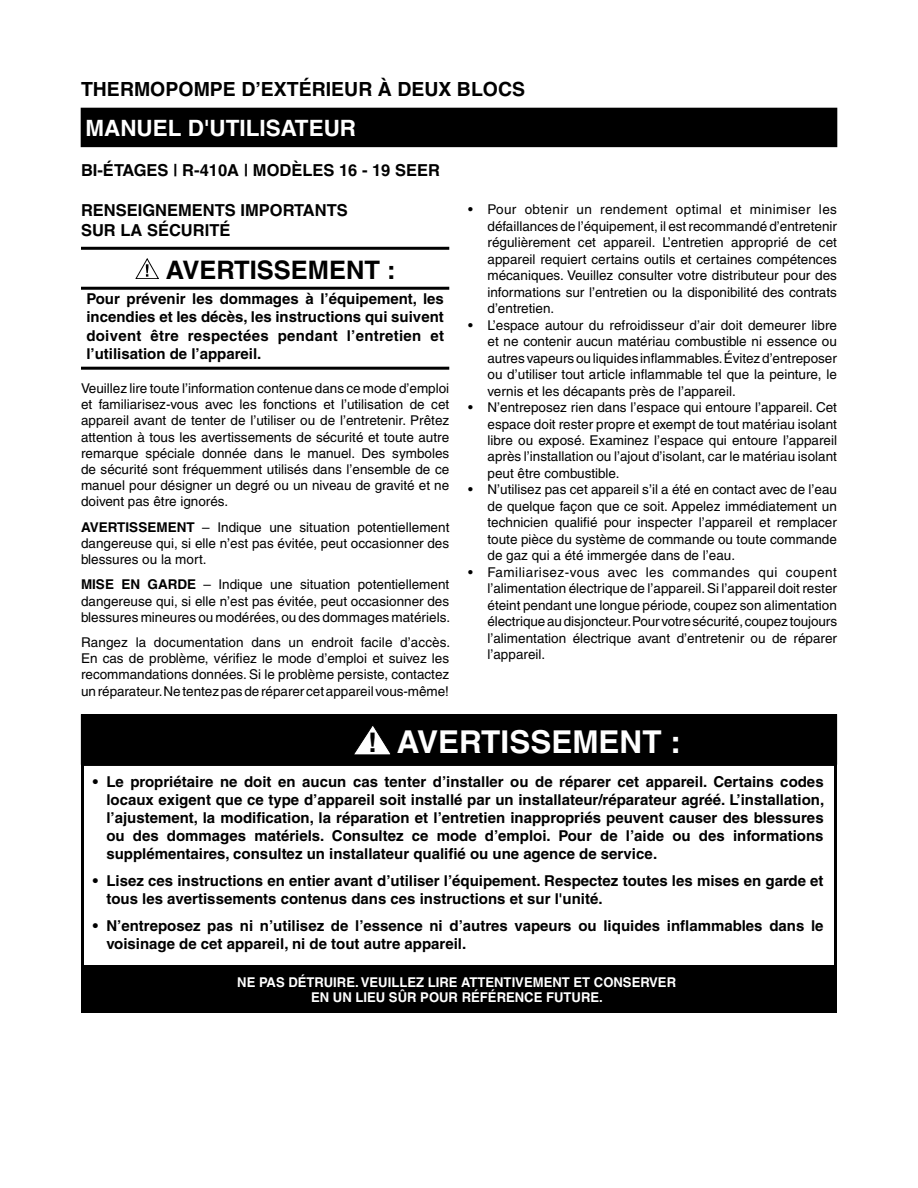
<style>
.page{position:relative;width:918px;height:1188px;background:#fff}
.page>*{position:absolute;margin:0;border:0;box-sizing:border-box;transform-origin:0 0}
.t1{font:700 31.5px "Helvetica";color:#fff}
.t2{font:700 25.5px "Helvetica";color:#000}
.t3{font:700 22.5px "Helvetica";color:#fff}
.t4{font:700 19.5px "Helvetica";color:#000}
.t5{font:700 16.5px/19.8px "Helvetica";color:#000}
.t6{font:700 15px/18px "Helvetica";color:#000;text-align:justify}
.t7{font:13.5px/16.5px "Helvetica";color:#000;text-align:justify}
.t8{font:700 13.5px/15px "Helvetica";color:#fff;text-align:center}
.s1{font-weight:700}
.s2{font-size:27px;color:#000}
</style>
<div class="page">
<div style="left:81px;top:108px;width:756px;height:39px;background:#000"></div>
<hr style="left:81px;top:247px;width:368px;height:3px;background:#000">
<hr style="left:81px;top:287px;width:368px;height:3px;background:#000">
<hr style="left:81px;top:367px;width:368px;height:3px;background:#000">
<svg style="left:136px;top:258px;width:23px;height:21px"></svg>
<div style="left:81px;top:965px;width:756px;height:48px;background:#000"></div>
<div style="left:81px;top:715px;width:756px;height:49px;background:#000"></div>
<div style="left:81px;top:714px;width:756px;height:51px;border:1px solid #000"></div>
<svg style="left:354px;top:726px;width:37px;height:29px"></svg>
<h3 class="t4" style="left:81px;top:77px;width:446px">THERMOPOMPE D’EXTÉRIEUR À DEUX BLOCS</h3>
<h3 class="t3" style="left:85px;top:114px;width:272px">MANUEL D'UTILISATEUR</h3>
<p class="t5" style="left:81px;top:160px;width:361px">BI-ÉTAGES | R-410A | MODÈLES 16 - 19 SEER</p>
<p class="t5" style="left:81px;top:200px;width:268px">RENSEIGNEMENTS IMPORTANTS<br>SUR LA SÉCURITÉ</p>
<h2 class="t2" style="left:166px;top:254px;width:231px">AVERTISSEMENT :</h2>
<p class="t6" style="left:86px;top:289px;width:359px">Pour prévenir les dommages à l’équipement, les incendies et les décès, les instructions qui suivent doivent être respectées pendant l’entretien et l’utilisation de l’appareil.</p>
<p class="t7" style="left:81px;top:380px;width:370px">Veuillez lire toute l’information contenue dans ce mode d’emploi et familiarisez-vous avec les fonctions et l’utilisation de cet appareil avant de tenter de l’utiliser ou de l’entretenir. Prêtez attention à tous les avertissements de sécurité et toute autre remarque spéciale donnée dans le manuel. Des symboles de sécurité sont fréquemment utilisés dans l’ensemble de ce manuel pour désigner un degré ou un niveau de gravité et ne doivent pas être ignorés.</p>
<p class="t7" style="left:81px;top:519px;width:370px"><span class="s1">AVERTISSEMENT</span> – Indique une situation potentiellement dangereuse qui, si elle n’est pas évitée, peut occasionner des blessures ou la mort.</p>
<p class="t7" style="left:81px;top:576px;width:371px"><span class="s1">MISE EN GARDE</span> – Indique une situation potentiellement dangereuse qui, si elle n’est pas évitée, peut occasionner des blessures mineures ou modérées, ou des dommages matériels.</p>
<p class="t7" style="left:81px;top:634px;width:371px">Rangez la documentation dans un endroit facile d’accès.<br>En cas de problème, vérifiez le mode d’emploi et suivez les recommandations données. Si le problème persiste, contactez un réparateur. Ne tentez pas de réparer cet appareil vous-même!</p>
<p class="t7" style="left:487px;top:201px;width:351px;text-indent:-19px">• Pour obtenir un rendement optimal et minimiser les défaillances de l’équipement, il est recommandé d’entretenir régulièrement cet appareil. L’entretien approprié de cet appareil requiert certains outils et certaines compétences mécaniques. Veuillez consulter votre distributeur pour des informations sur l’entretien ou la disponibilité des contrats d’entretien.</p>
<p class="t7" style="left:487px;top:317px;width:351px;text-indent:-19px">• L’espace autour du refroidisseur d’air doit demeurer libre et ne contenir aucun matériau combustible ni essence ou autres vapeurs ou liquides inflammables. Évitez d’entreposer ou d’utiliser tout article inflammable tel que la peinture, le vernis et les décapants près de l’appareil.</p>
<p class="t7" style="left:487px;top:399px;width:351px;text-indent:-19px">• N’entreposez rien dans l’espace qui entoure l’appareil. Cet espace doit rester propre et exempt de tout matériau isolant libre ou exposé. Examinez l’espace qui entoure l’appareil après l’installation ou l’ajout d’isolant, car le matériau isolant peut être combustible.</p>
<p class="t7" style="left:487px;top:481px;width:351px;text-indent:-19px">• N’utilisez pas cet appareil s’il a été en contact avec de l’eau de quelque façon que ce soit. Appelez immédiatement un technicien qualifié pour inspecter l’appareil et remplacer toute pièce du système de commande ou toute commande de gaz qui a été immergée dans de l’eau.</p>
<p class="t7" style="left:487px;top:564px;width:351px;text-indent:-19px">• Familiarisez-vous avec les commandes qui coupent l’alimentation électrique de l’appareil. Si l’appareil doit rester éteint pendant une longue période, coupez son alimentation électrique au disjoncteur. Pour votre sécurité, coupez toujours l’alimentation électrique avant d’entretenir ou de réparer l’appareil.</p>
<h1 class="t1" style="left:368px;top:722px;width:314px"><span class="s2">!</span> AVERTISSEMENT :</h1>
<p class="t6" style="left:106px;top:773px;width:719px;text-indent:-14px">• Le propriétaire ne doit en aucun cas tenter d’installer ou de réparer cet appareil. Certains codes locaux exigent que ce type d’appareil soit installé par un installateur/réparateur agréé. L’installation, l’ajustement, la modification, la réparation et l’entretien inappropriés peuvent causer des blessures ou des dommages matériels. Consultez ce mode d’emploi. Pour de l’aide ou des informations supplémentaires, consultez un installateur qualifié ou une agence de service.</p>
<p class="t6" style="left:106px;top:872px;width:719px;text-indent:-14px">• Lisez ces instructions en entier avant d’utiliser l’équipement. Respectez toutes les mises en garde et tous les avertissements contenus dans ces instructions et sur l'unité.</p>
<p class="t6" style="left:106px;top:917px;width:719px;text-indent:-14px">• N’entreposez pas ni n’utilisez de l’essence ni d’autres vapeurs ou liquides inflammables dans le voisinage de cet appareil, ni de tout autre appareil.</p>
<p class="t8" style="left:237px;top:975px;width:440px">NE PAS DÉTRUIRE. VEUILLEZ LIRE ATTENTIVEMENT ET CONSERVER<br>EN UN LIEU SÛR POUR RÉFÉRENCE FUTURE.</p>
</div>
